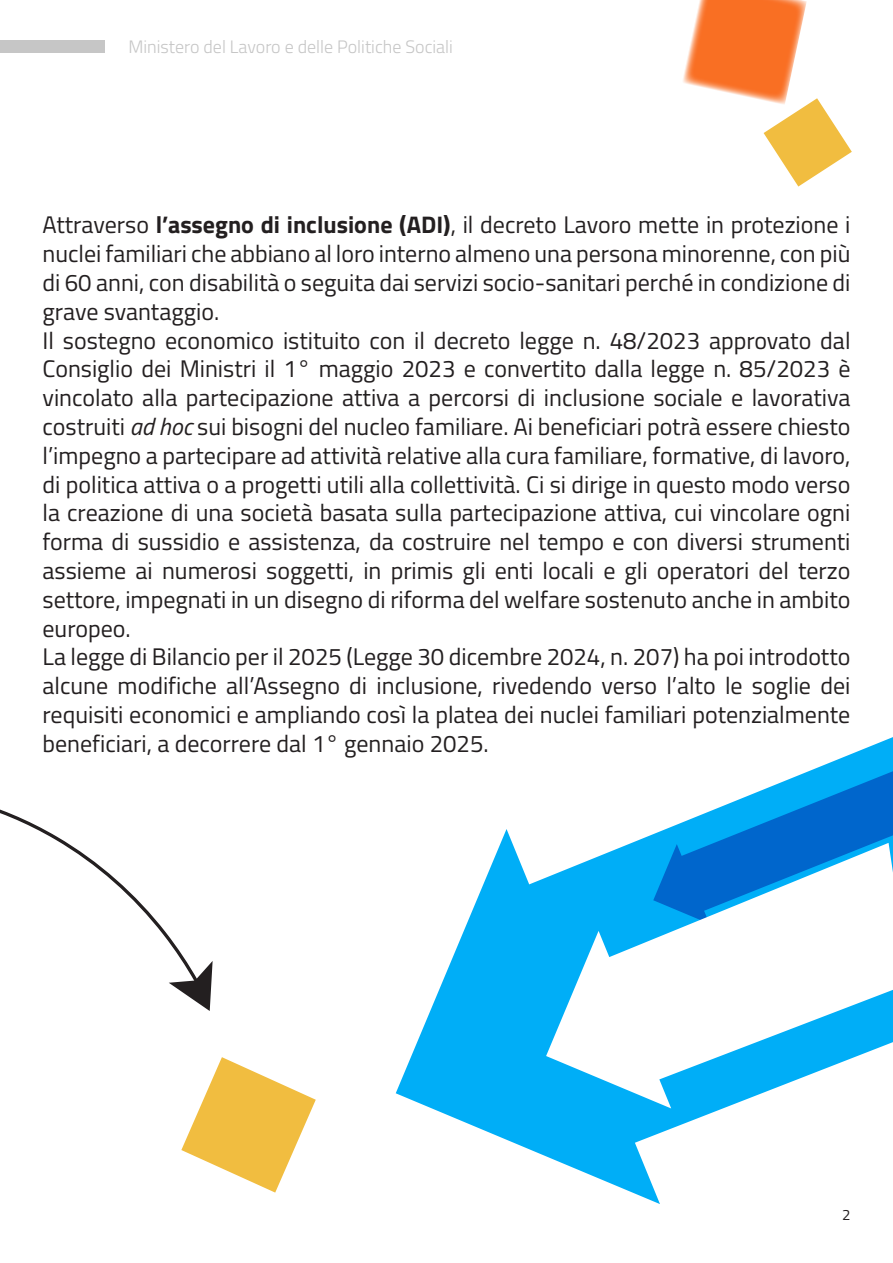
<style>
.page{position:relative;width:893px;height:1263px;background:#fff}
.page>*{position:absolute;margin:0;border:0;box-sizing:border-box;transform-origin:0 0}
.Body_9_5_Pt{font:24px/28.8px "Titillium Web";color:#231f20;text-align:justify}
.t1{font:300 18px "Titillium Web";color:#c6c6c6}
.t2{font:15px "Titillium Web";color:#231f20}
.s1{font-weight:700}
.s2{font-style:italic}
</style>
<div class="page">
<svg style="left:683px;top:0;width:169px;height:187px"></svg>
<div style="left:0;top:40px;width:105px;height:13px;background:#c6c6c6"></div>
<svg style="left:0;top:809px;width:213px;height:202px"></svg>
<svg style="left:181px;top:1057px;width:135px;height:135px"></svg>
<svg style="left:396px;top:737px;width:497px;height:467px"></svg>
<svg style="left:653px;top:771px;width:240px;height:72px"></svg>
<svg style="left:546px;top:843px;width:347px;height:265px"></svg>
<p class="t1" style="left:128px;top:34px;width:326px">Ministero del Lavoro e delle Politiche Sociali</p>
<p class="Body_9_5_Pt" style="left:43px;top:209px;width:809px">Attraverso <span class="s1">l’assegno di inclusione (ADI)</span>, il decreto Lavoro mette in protezione i nuclei familiari che abbiano al loro interno almeno una persona minorenne, con più di 60 anni, con disabilità o seguita dai servizi socio-sanitari perché in condizione di grave svantaggio.</p>
<p class="Body_9_5_Pt" style="left:43px;top:325px;width:809px">Il sostegno economico istituito con il decreto legge n. 48/2023 approvato dal Consiglio dei Ministri il 1° maggio 2023 e convertito dalla legge n. 85/2023 è vincolato alla partecipazione attiva a percorsi di inclusione sociale e lavorativa costruiti <span class="s2">ad hoc</span> sui bisogni del nucleo familiare. Ai beneficiari potrà essere chiesto l’impegno a partecipare ad attività relative alla cura familiare, formative, di lavoro, di politica attiva o a progetti utili alla collettività. Ci si dirige in questo modo verso la creazione di una società basata sulla partecipazione attiva, cui vincolare ogni forma di sussidio e assistenza, da costruire nel tempo e con diversi strumenti assieme ai numerosi soggetti, in primis gli enti locali e gli operatori del terzo settore, impegnati in un disegno di riforma del welfare sostenuto anche in ambito europeo.</p>
<p class="Body_9_5_Pt" style="left:43px;top:641px;width:809px">La legge di Bilancio per il 2025 (Legge 30 dicembre 2024, n. 207) ha poi introdotto alcune modifiche all’Assegno di inclusione, rivedendo verso l’alto le soglie dei requisiti economici e ampliando così la platea dei nuclei familiari potenzialmente beneficiari, a decorrere dal 1° gennaio 2025.</p>
<p class="t2" style="left:842px;top:1204px;width:10px">2</p>
</div>
